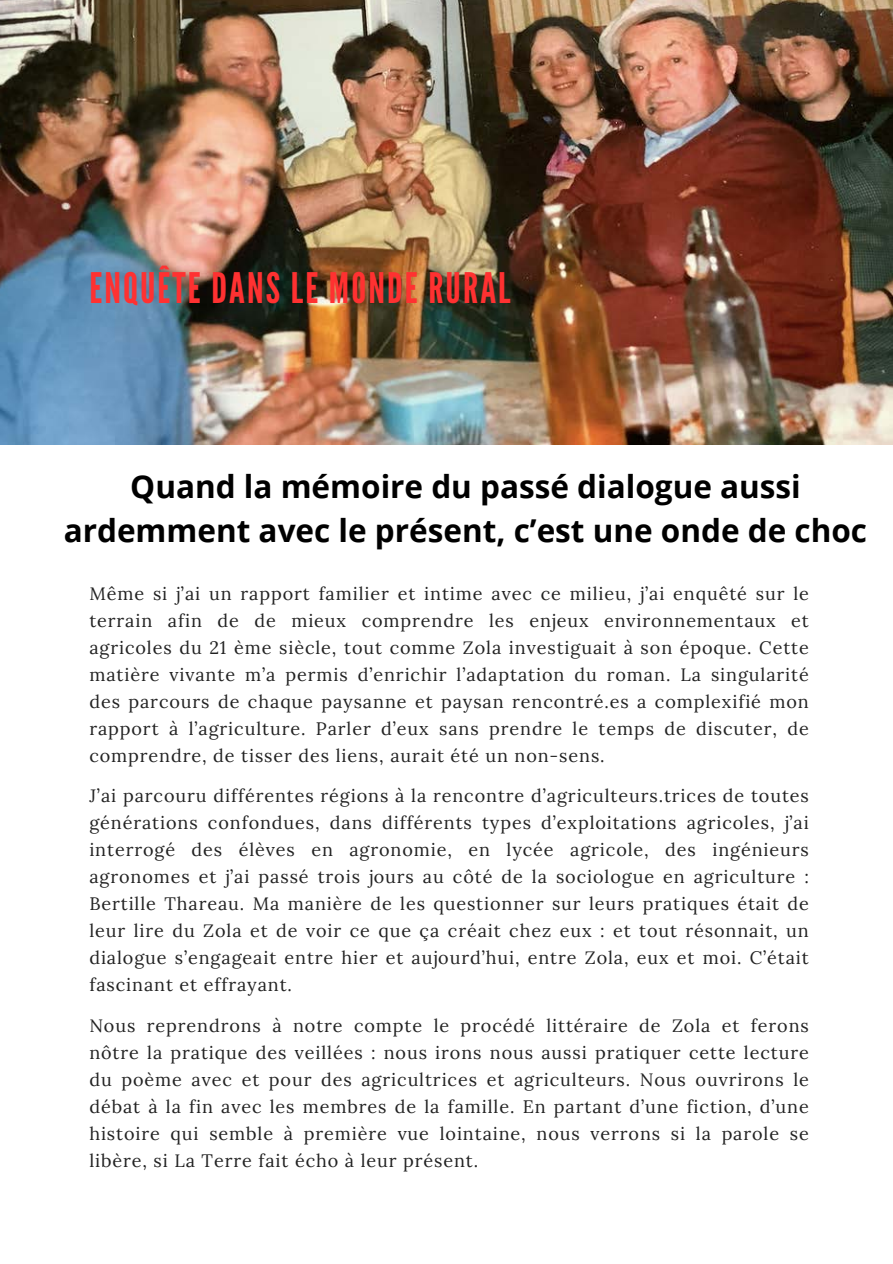
<style>
.page{position:relative;width:893px;height:1264px;background:#fff}
.page>*{position:absolute;margin:0;border:0;box-sizing:border-box;transform-origin:0 0}
.t1{font:42px "League Gothic";letter-spacing:.05em;color:#ff3131}
.t2{font:700 31.5px/43.8px "Open Sans";color:#000;text-align:center}
.t3{font:18px/27px "Lora";letter-spacing:.05em;color:#222;text-align:justify}
</style>
<div class="page">
<img style="left:0;top:0;width:892px;height:445px">
<p class="t1" style="left:89px;top:264px;width:423px">ENQUÊTE DANS LE MONDE RURAL</p>
<p class="t2" style="left:64px;top:463px;width:804px">Quand la mémoire du passé dialogue aussi ardemment avec le présent, c’est une onde de choc</p>
<p class="t3" style="left:89px;top:579px;width:721px">Même si j’ai un rapport familier et intime avec ce milieu, j’ai enquêté sur le terrain afin de de mieux comprendre les enjeux environnementaux et agricoles du 21 ème siècle, tout comme Zola investiguait à son époque. Cette matière vivante m’a permis d’enrichir l’adaptation du roman. La singularité des parcours de chaque paysanne et paysan rencontré.es a complexifié mon rapport à l’agriculture. Parler d’eux sans prendre le temps de discuter, de comprendre, de tisser des liens, aurait été un non-sens.</p>
<h1 class="t3" style="left:89px;top:782px;width:721px">J’ai parcouru différentes régions à la rencontre d’agriculteurs.trices de toutes générations confondues, dans différents types d’exploitations agricoles, j’ai interrogé des élèves en agronomie, en lycée agricole, des ingénieurs agronomes et j’ai passé trois jours au côté de la sociologue en agriculture :<br>Bertille Thareau. Ma manière de les questionner sur leurs pratiques était de leur lire du Zola et de voir ce que ça créait chez eux : et tout résonnait, un dialogue s’engageait entre hier et aujourd’hui, entre Zola, eux et moi. C’était fascinant et effrayant.</h1>
<p class="t3" style="left:89px;top:1011px;width:721px">Nous reprendrons à notre compte le procédé littéraire de Zola et ferons nôtre la pratique des veillées : nous irons nous aussi pratiquer cette lecture du poème avec et pour des agricultrices et agriculteurs. Nous ouvrirons le débat à la fin avec les membres de la famille. En partant d’une fiction, d’une histoire qui semble à première vue lointaine, nous verrons si la parole se libère, si La Terre fait écho à leur présent.</p>
</div>
